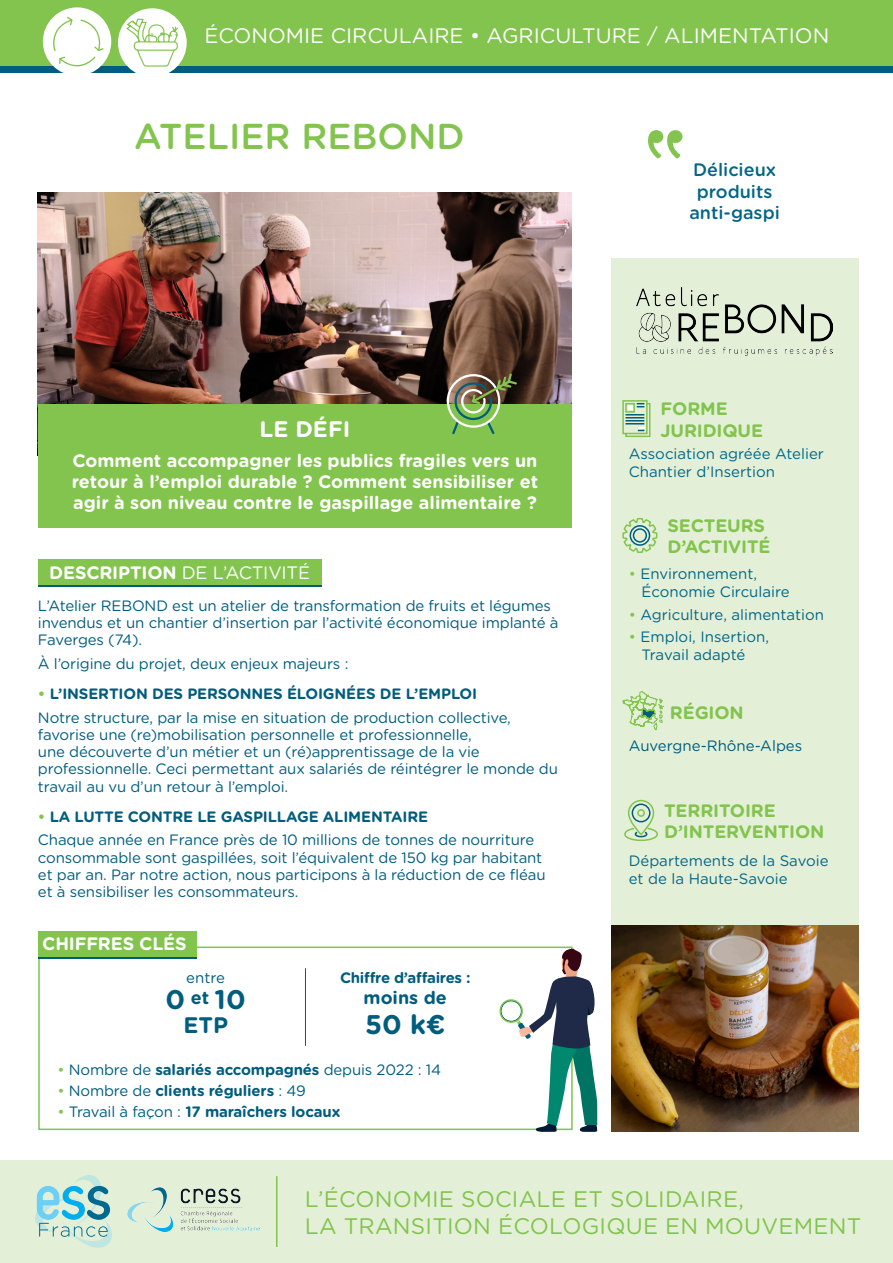
<style>
.page{position:relative;width:893px;height:1263px;background:#fff}
.page>*{position:absolute;margin:0;border:0;box-sizing:border-box;transform-origin:0 0}
.t1{font:500 36px "Gotham Rounded";color:#82c44d}
.t2{font:27.9px "Myriad Pro";letter-spacing:-.02em;color:#82c44d}
.text_rub{font:700 27px "Gotham Rounded";color:#005d7e}
.t3{font:22.5px/27px "Gotham Rounded";letter-spacing:.01em;color:#82c44d}
.text_rub-2{font:700 22.5px "Gotham Rounded";color:#fff}
.text_rub-3{font:700 22.5px "Gotham Rounded";color:#005d7e}
.t4{font:21px "Gotham Rounded";color:#fff}
.text_rub-4{font:700 18px/21px "Gotham Rounded";color:#fff;text-align:justify}
.t5{font:700 18px/21.6px "Gotham Rounded";letter-spacing:-.01em;color:#82c44d}
.t6{font:500 18px "Gotham Rounded";color:#036687}
.t7{font:18px "Gotham Rounded";letter-spacing:-.01em;color:#fff}
.text_rub-5{font:700 18px "Gotham Rounded";color:#005d7e}
.text_rub-6{font:15px/17.2px "Gotham Rounded";letter-spacing:-.01em;color:#005d7e}
.t8{font:15px/18px "Gotham Rounded";color:#036687}
.text_rub-7{font:700 15px "Gotham Rounded";letter-spacing:-.01em;color:#005d7e}
.s1{font-weight:700}
.s2{color:#82c44d}
.s3{font-weight:400;color:#82c44d}
.s4{font-weight:400}
</style>
<div class="page">
<div style="left:611px;top:258px;width:248px;height:668px;background:#e3f0d7"></div>
<svg style="left:622px;top:400px;width:29px;height:38px"></svg>
<svg style="left:622px;top:517px;width:36px;height:36px"></svg>
<div style="left:0;top:1160px;width:893px;height:103px;background:#e3f0d7"></div>
<hr style="left:276px;top:1176px;width:1px;height:71px;background:#82c44d">
<svg style="left:35px;top:1175px;width:77px;height:73px"></svg>
<div style="left:38px;top:561px;width:283px;height:26px;background:linear-gradient(to right,#005d7e,#005d7e)"></div>
<div style="left:38px;top:559px;width:283px;height:25px;background:#82c44d"></div>
<div style="left:38px;top:946px;width:535px;height:184px;border:2px solid #82c44d"></div>
<hr style="left:305px;top:968px;width:1px;height:78px;background:#005d7e">
<svg style="left:498px;top:948px;width:100px;height:184px"></svg>
<div style="left:38px;top:933px;width:159px;height:26px;background:linear-gradient(to right,#005d7e,#005d7e)"></div>
<div style="left:38px;top:931px;width:159px;height:25px;background:#82c44d"></div>
<img style="left:611px;top:925px;width:248px;height:206px">
<div style="left:628px;top:800px;width:26px;height:35px;border:2px solid #82c44d;border-radius:12px"></div>
<svg style="left:624px;top:827px;width:34px;height:15px"></svg>
<div style="left:632px;top:803px;width:18px;height:19px;border:2px solid #005d7e;border-radius:50%"></div>
<div style="left:637px;top:809px;width:8px;height:8px;border:2px solid #82c44d;border-radius:50%"></div>
<img style="left:636px;top:287px;width:196px;height:68px">
<div style="left:0;top:39px;width:893px;height:34px;background:#005d7e"></div>
<div style="left:0;top:0;width:893px;height:66px;background:#82c44d"></div>
<div style="left:118px;top:8px;width:69px;height:69px;background:#fff;border-radius:50%"></div>
<svg style="left:125px;top:18px;width:54px;height:49px"></svg>
<div style="left:43px;top:7px;width:68px;height:69px;background:#fff;border-radius:50%"></div>
<svg style="left:52px;top:16px;width:52px;height:51px"></svg>
<img style="left:38px;top:193px;width:534px;height:211px">
<div style="left:38px;top:404px;width:534px;height:123px;background:#82c44d"></div>
<svg style="left:450px;top:372px;width:69px;height:62px"></svg>
<img style="left:128px;top:1188px;width:131px;height:43px">
<svg style="left:648px;top:130px;width:34px;height:29px"></svg>
<svg style="left:622px;top:691px;width:42px;height:40px"></svg>
<p class="t4" style="left:204px;top:21px;width:626px">ÉCONOMIE CIRCULAIRE • AGRICULTURE / ALIMENTATION</p>
<p class="t1" style="left:134px;top:111px;width:332px">ATELIER REBOND</p>
<p class="text_rub-2" style="left:260px;top:413px;width:92px">LE DÉFI</p>
<p class="text_rub-4" style="left:72px;top:449px;width:468px">Comment accompagner les publics fragiles vers un retour à l’emploi durable ? Comment sensibiliser et agir à son niveau contre le gaspillage alimentaire ?</p>
<p class="t7" style="left:49px;top:560px;width:262px"><span class="s1">DESCRIPTION</span> DE L’ACTIVITÉ</p>
<p class="text_rub-6" style="left:38px;top:596px;width:522px">L’Atelier REBOND est un atelier de transformation de fruits et légumes invendus et un chantier d’insertion par l’activité économique implanté à<br>Faverges (74).</p>
<p class="text_rub-6" style="left:38px;top:654px;width:312px">À l’origine du projet, deux enjeux majeurs :</p>
<p class="text_rub-7" style="left:38px;top:683px;width:441px"><span class="s2">•</span> L’INSERTION DES PERSONNES ÉLOIGNÉES DE L’EMPLOI</p>
<p class="text_rub-6" style="left:38px;top:708px;width:521px">Notre structure, par la mise en situation de production collective, favorise une (re)mobilisation personnelle et professionnelle,<br>une découverte d’un métier et un (ré)apprentissage de la vie professionnelle. Ceci permettant aux salariés de réintégrer le monde du travail au vu d’un retour à l’emploi.</p>
<p class="text_rub-7" style="left:38px;top:805px;width:392px"><span class="s2">•</span> LA LUTTE CONTRE LE GASPILLAGE ALIMENTAIRE</p>
<p class="text_rub-6" style="left:38px;top:831px;width:509px">Chaque année en France près de 10 millions de tonnes de nourriture consommable sont gaspillées, soit l’équivalent de 150 kg par habitant et par an. Par notre action, nous participons à la réduction de ce fléau et à sensibiliser les consommateurs.</p>
<p class="text_rub-4" style="left:42px;top:932px;width:146px">CHIFFRES CLÉS</p>
<p class="text_rub-6" style="left:186px;top:969px;width:40px">entre</p>
<p class="text_rub" style="left:166px;top:979px;width:82px">0 <sup>et</sup> 10</p>
<p class="text_rub-3" style="left:183px;top:1008px;width:46px">ETP</p>
<p class="text_rub-7" style="left:340px;top:967px;width:132px">Chiffre d’affaires :</p>
<p class="text_rub-5" style="left:364px;top:985px;width:85px">moins de</p>
<p class="text_rub" style="left:365px;top:1005px;width:82px">50 k€</p>
<p class="text_rub-6" style="left:57px;top:1060px;width:385px"><span class="s2">•</span> Nombre de <span class="s1">salariés accompagnés</span> depuis 2022 : 14</p>
<p class="text_rub-7" style="left:57px;top:1079px;width:250px"><span class="s3">•</span> <span class="s4">Nombre de</span> clients réguliers <span class="s4">: 49</span></p>
<p class="text_rub-7" style="left:57px;top:1100px;width:284px"><span class="s3">•</span> <span class="s4">Travail à façon :</span> 17 maraîchers locaux</p>
<p class="t6" style="left:693px;top:157px;width:85px">Délicieux</p>
<p class="t6" style="left:697px;top:179px;width:77px">produits</p>
<p class="t6" style="left:689px;top:200px;width:92px">anti-gaspi</p>
<p class="t5" style="left:661px;top:397px;width:104px">FORME<br>JURIDIQUE</p>
<p class="t8" style="left:629px;top:444px;width:197px">Association agréée Atelier<br>Chantier d’Insertion</p>
<p class="t5" style="left:668px;top:514px;width:104px">SECTEURS<br>D’ACTIVITÉ</p>
<p class="t8" style="left:641px;top:564px;width:150px;text-indent:-13px"><span class="s2">•</span> Environnement,<br>Économie Circulaire</p>
<p class="t8" style="left:629px;top:604px;width:197px"><span class="s2">•</span> Agriculture, alimentation</p>
<p class="t8" style="left:641px;top:627px;width:129px;text-indent:-13px"><span class="s2">•</span> Emploi, Insertion,<br>Travail adapté</p>
<p class="t5" style="left:670px;top:701px;width:75px">RÉGION</p>
<p class="text_rub-6" style="left:629px;top:736px;width:175px">Auvergne-Rhône-Alpes</p>
<p class="t5" style="left:664px;top:799px;width:162px">TERRITOIRE<br>D’INTERVENTION</p>
<p class="t8" style="left:629px;top:850px;width:201px">Départements de la Savoie et de la Haute-Savoie</p>
<p class="t2" style="left:284px;top:1180px;width:403px">L’ÉCONOMIE SOCIALE ET SOLIDAIRE,</p>
<p class="t3" style="left:305px;top:1184px;width:558px">L’ÉCONOMIE SOCIALE ET SOLIDAIRE,<br>LA TRANSITION ÉCOLOGIQUE EN MOUVEMENT</p>
</div>
